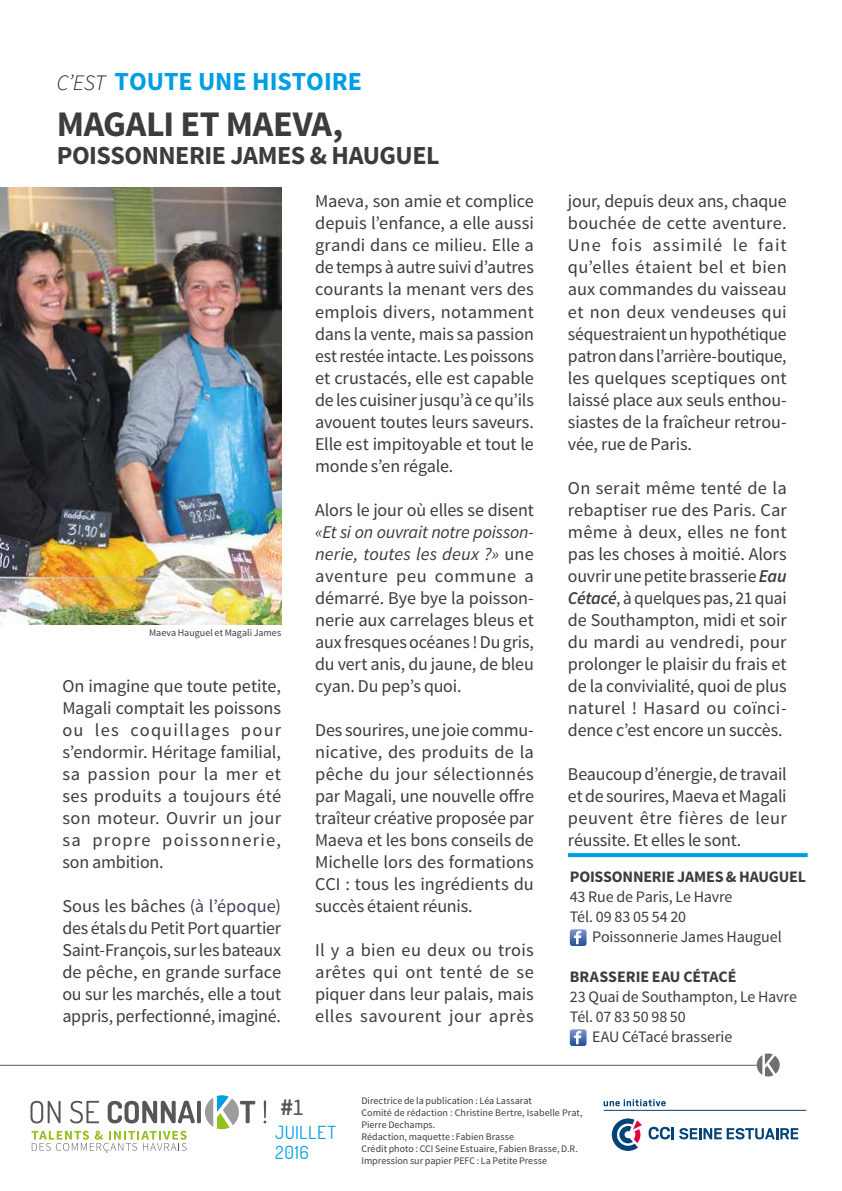
<style>
.page{position:relative;width:842px;height:1191px;background:#fff}
.page>*{position:absolute;margin:0;border:0;box-sizing:border-box;transform-origin:0 0}
.t1{font:700 36px "Source Sans Pro";letter-spacing:-.01em;color:#3c3c3b}
.t2{font:700 26px "Source Sans Pro";letter-spacing:-.02em;color:#3c3c3b}
.t3{font:700 26px "Source Sans Pro";color:#009ee3}
.t4{font:700 24px "Source Sans Pro";color:#575656}
.t5{font:18px/22px "Source Sans Pro";letter-spacing:-.005em;color:#3c3c3b;text-align:justify}
.t6{font:18px/20px "Dosis";letter-spacing:.035em;color:#009ee3}
.t7{font:16px/20px "Source Sans Pro";letter-spacing:-.005em;color:#3c3c3b}
.t8{font:700 16px "Source Sans Pro";letter-spacing:-.01em;color:#3c3c3b}
.t9{font:10px/12px "Source Sans Pro";letter-spacing:.005em;color:#3c3c3b}
.s1{font-weight:300;font-style:italic;font-size:22px;color:#1c1c1b}
.s2{color:#404552}
.s3{font-style:italic}
.s4{font-weight:600;font-style:italic}
.s5{font-weight:400}
</style>
<div class="page">
<img style="left:0;top:188px;width:281px;height:436px">
<svg style="left:570px;top:929px;width:16px;height:17px"></svg>
<svg style="left:570px;top:1029px;width:16px;height:17px"></svg>
<svg style="left:568px;top:853px;width:240px;height:4px"></svg>
<hr style="left:0;top:1065px;width:757px;height:1px;background:#575656">
<svg style="left:757px;top:1053px;width:23px;height:23px"></svg>
<hr style="left:604px;top:1110px;width:202px;height:1px;background:#004379">
<svg style="left:649px;top:1126px;width:149px;height:13px"></svg>
<svg style="left:612px;top:1118px;width:30px;height:32px"></svg>
<svg style="left:604px;top:1099px;width:62px;height:7px"></svg>
<svg style="left:264px;top:1100px;width:2px;height:23px"></svg>
<svg style="left:30px;top:1095px;width:225px;height:58px"></svg>
<h2 class="t3" style="left:57px;top:65px;width:307px"><span class="s1">C’EST</span> TOUTE UNE HISTOIRE</h2>
<h1 class="t1" style="left:57px;top:101px;width:288px">MAGALI ET MAEVA,</h1>
<h2 class="t2" style="left:57px;top:139px;width:384px">POISSONNERIE JAMES &amp; HAUGUEL</h2>
<p class="t9" style="left:149px;top:627px;width:134px">Maeva Hauguel et Magali James</p>
<p class="t5" style="left:62px;top:675px;width:220px">On imagine que toute petite, Magali comptait les poissons ou les coquillages pour s’endormir. Héritage familial, sa passion pour la mer et ses produits a toujours été son moteur. Ouvrir un jour sa propre poissonnerie, son ambition.</p>
<p class="t5" style="left:62px;top:895px;width:220px">Sous les bâches <span class="s2">(à l’époque) </span>des étals du Petit Port quartier Saint-François, sur les bateaux de pêche, en grande surface ou sur les marchés, elle a tout appris, perfectionné, imaginé.</p>
<p class="t5" style="left:315px;top:191px;width:220px">Maeva, son amie et complice depuis l’enfance, a elle aussi grandi dans ce milieu. Elle a de temps à autre suivi d’autres courants la menant vers des emplois divers, notamment dans la vente, mais sa passion est restée intacte. Les poissons et crustacés, elle est capable de les cuisiner jusqu’à ce qu’ils avouent toutes leurs saveurs.<br>Elle est impitoyable et tout le monde s’en régale.</p>
<p class="t5" style="left:315px;top:499px;width:220px">Alors le jour où elles se disent</p>
<p class="t5" style="left:315px;top:521px;width:220px"><span class="s3">«Et si on ouvrait notre poisson&shy;nerie, toutes les deux ?»</span> une aventure peu commune a démarré. Bye bye la poisson&shy;nerie aux carrelages bleus et aux fresques océanes ! Du gris, du vert anis, du jaune, de bleu cyan. Du pep’s quoi.</p>
<p class="t5" style="left:315px;top:719px;width:220px">Des sourires, une joie commu&shy;nicative, des produits de la pêche du jour sélectionnés par Magali, une nouvelle offre traîteur créative proposée par Maeva et les bons conseils de Michelle lors des formations CCI : tous les ingrédients du succès étaient réunis.</p>
<p class="t5" style="left:315px;top:939px;width:220px">Il y a bien eu deux ou trois arêtes qui ont tenté de se piquer dans leur palais, mais elles savourent jour après</p>
<p class="t5" style="left:568px;top:191px;width:220px">jour, depuis deux ans, chaque bouchée de cette aventure.<br>Une fois assimilé le fait qu’elles étaient bel et bien aux commandes du vaisseau et non deux vendeuses qui séquestraient un hypothétique patron dans l’arrière-boutique, les quelques sceptiques ont laissé place aux seuls enthou&shy;siastes de la fraîcheur retrou&shy;vée, rue de Paris.</p>
<p class="t5" style="left:568px;top:477px;width:220px">On serait même tenté de la rebaptiser rue des Paris. Car même à deux, elles ne font pas les choses à moitié. Alors ouvrir une petite brasserie <span class="s4">Eau Cétacé</span>, à quelques pas, 21 quai de Southampton, midi et soir du mardi au vendredi, pour prolonger le plaisir du frais et de la convivialité, quoi de plus naturel ! Hasard ou coïnci&shy;dence c’est encore un succès.</p>
<p class="t5" style="left:568px;top:763px;width:220px">Beaucoup d’énergie, de travail et de sourires, Maeva et Magali peuvent être fières de leur réussite. Et elles le sont.</p>
<p class="t8" style="left:570px;top:866px;width:238px">POISSONNERIE JAMES &amp; HAUGUEL</p>
<p class="t7" style="left:570px;top:887px;width:164px">43 Rue de Paris, Le Havre<br>Tél. 09 83 05 54 20</p>
<p class="t7" style="left:592px;top:927px;width:191px">Poissonnerie James Hauguel</p>
<p class="t8" style="left:570px;top:966px;width:168px">BRASSERIE EAU CÉTACÉ</p>
<p class="t7" style="left:570px;top:987px;width:229px">23 Quai de Southampton, Le Havre</p>
<p class="t7" style="left:570px;top:1007px;width:118px">Tél. 07 83 50 98 50</p>
<p class="t7" style="left:592px;top:1027px;width:142px">EAU CéTacé brasserie</p>
<h3 class="t4" style="left:281px;top:1091px;width:25px">#<span class="s5">1</span></h3>
<p class="t6" style="left:275px;top:1121px;width:62px">JUILLET<br>2016</p>
<p class="t9" style="left:361px;top:1094px;width:223px">Directrice de la publication : Léa Lassarat<br>Comité de rédaction : Christine Bertre, Isabelle Prat, Pierre Dechamps.<br>Rédaction, maquette : Fabien Brasse<br>Crédit photo : CCI Seine Estuaire, Fabien Brasse, D.R.<br>Impression sur papier PEFC : La Petite Presse</p>
</div>
